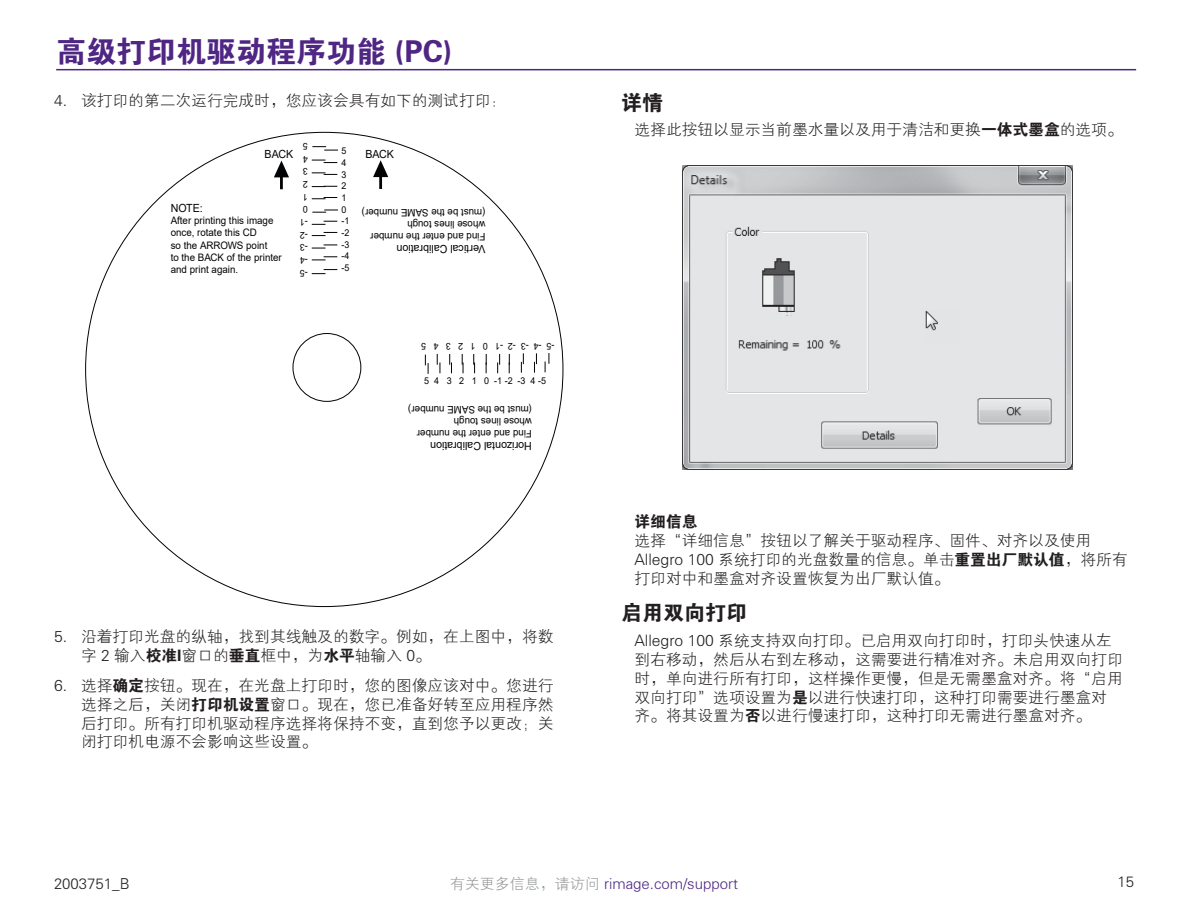
<style>
.page{position:relative;width:1188px;height:918px;background:#fff}
.page>*{position:absolute;margin:0;border:0;box-sizing:border-box;transform-origin:0 0}
.Running_Head{font:30px "FZDHTJW GB1 0";color:#4f2683}
.R-Heading-Level-02{font:21px "FZDHTJW GB1 0";color:#231f20}
.Heading_2{font:15.75px/18.9px "FZXH1 JW GB1 0";color:#231f20}
.Body{font:15.75px/18.9px "FZXH1 JW GB1 0";color:#231f20}
.t1{font:15px "FZXH1 JW GB1 0";color:#4f2683}
.t2{font:15px "FZXH1 JW GB1 0";color:#231f20}
.t3{font:11.25px "Arial";color:#020304;scale:.95 1}
.t4{font:10.35px/12.1px "Arial";color:#020304;scale:.95 1}
.t5{font:9.3px/12.6px "Arial";color:#020304;scale:.95 1}
.t6{font:9.3px "Arial";color:#020304;scale:.96 1}
.s1{font-family:"FZDHTJW GB1 0"}
.s2{color:#949698}
</style>
<div class="page">
<svg style="left:545px;top:353px;width:4px;height:19px"></svg>
<svg style="left:534px;top:353px;width:3px;height:20px"></svg>
<svg style="left:521px;top:353px;width:3px;height:20px"></svg>
<svg style="left:509px;top:354px;width:1px;height:19px"></svg>
<svg style="left:497px;top:354px;width:3px;height:19px"></svg>
<svg style="left:486px;top:354px;width:1px;height:19px"></svg>
<svg style="left:473px;top:354px;width:2px;height:19px"></svg>
<svg style="left:462px;top:354px;width:2px;height:19px"></svg>
<svg style="left:449px;top:354px;width:3px;height:19px"></svg>
<svg style="left:437px;top:354px;width:3px;height:19px"></svg>
<svg style="left:425px;top:355px;width:4px;height:19px"></svg>
<svg style="left:312px;top:269px;width:25px;height:5px"></svg>
<svg style="left:312px;top:256px;width:25px;height:4px"></svg>
<svg style="left:312px;top:244px;width:25px;height:5px"></svg>
<svg style="left:312px;top:232px;width:25px;height:4px"></svg>
<svg style="left:312px;top:221px;width:25px;height:4px"></svg>
<svg style="left:312px;top:210px;width:26px;height:3px"></svg>
<svg style="left:312px;top:197px;width:25px;height:2px"></svg>
<svg style="left:312px;top:186px;width:25px;height:1px"></svg>
<svg style="left:312px;top:172px;width:25px;height:3px"></svg>
<svg style="left:312px;top:160px;width:25px;height:3px"></svg>
<svg style="left:312px;top:146px;width:26px;height:5px"></svg>
<div style="left:293px;top:333px;width:68px;height:69px;border:1px solid #020304;border-radius:50%"></div>
<hr style="left:280px;top:175px;width:3px;height:14px;background:#020304">
<svg style="left:274px;top:161px;width:15px;height:16px"></svg>
<hr style="left:379px;top:174px;width:3px;height:15px;background:#020304">
<svg style="left:373px;top:160px;width:15px;height:17px"></svg>
<img style="left:683px;top:165px;width:389px;height:305px">
<hr style="left:56px;top:69px;width:1080px;height:1px;background:#4f2683">
<p class="Running_Head" style="left:56px;top:35px;width:398px">高级打印机驱动程序功能 (PC)</p>
<p class="Heading_2" style="left:54px;top:92px;width:454px">4. 该打印的第二次运行完成时，您应该会具有如下的测试打印：</p>
<p class="t5" style="left:308px;top:279px;width:10px;rotate:-180deg">5- -4 -3 -2 -1<br>0<br>1<br>2<br>3<br>4<br>5</p>
<p class="t5" style="left:342px;top:145px;width:10px;line-height:11.7px">5<br>4<br>3<br>2<br>1<br>0 -1 -2 -3 -4 -5</p>
<p class="t3" style="left:265px;top:147px;width:32px">BACK</p>
<p class="t3" style="left:365px;top:146px;width:32px">BACK</p>
<p class="t3" style="left:171px;top:200px;width:35px">NOTE:</p>
<p class="t4" style="left:485px;top:218px;width:132px;rotate:-180deg">(must be the SAME number)</p>
<p class="t4" style="left:171px;top:214px;width:119px">After printing this image once, rotate this CD<br>so the ARROWS point<br>to the BACK of the printer and print again.</p>
<p class="t4" style="left:485px;top:243px;width:123px;rotate:-180deg">Find and enter the number whose lines tough</p>
<p class="t3" style="left:485px;top:257px;width:95px;rotate:-180deg">Vertical Calibration</p>
<p class="t5" style="left:554px;top:353px;width:142px;rotate:-180deg">-5 -4 -3 -2 -1 0 1 2 3 4 5</p>
<p class="t6" style="left:424px;top:374px;width:128px">5 4 3 2 1 0 -1 -2 -3 4 -5</p>
<p class="t4" style="left:532px;top:440px;width:132px;rotate:-180deg">Find and enter the number whose lines tough<br>(must be the SAME number)</p>
<p class="t3" style="left:532px;top:454px;width:109px;rotate:-180deg">Horizontal Calibration</p>
<p class="Heading_2" style="left:81px;top:627px;width:474px;text-indent:-27px">5. 沿着打印光盘的纵轴，找到其线触及的数字。例如，在上图中，将数字 2 输入<span class="s1">校准l</span>窗口的<span class="s1">垂直</span>框中，为<span class="s1">水平</span>轴输入 0。</p>
<p class="Heading_2" style="left:81px;top:676px;width:474px;text-align:justify;text-indent:-27px">6. 选择<span class="s1">确定</span>按钮。现在，在光盘上打印时，您的图像应该对中。您进行选择之后，关闭<span class="s1">打印机设置</span>窗口。现在，您已准备好转至应用程序然后打印。所有打印机驱动程序选择将保持不变，直到您予以更改；关闭打印机电源不会影响这些设置。</p>
<p class="R-Heading-Level-02" style="left:621px;top:91px;width:43px">详情</p>
<p class="Heading_2" style="left:634px;top:121px;width:490px">选择此按钮以显示当前墨水量以及用于清洁和更换<span class="s1">一体式墨盒</span>的选项。</p>
<p class="Body" style="left:634px;top:513px;width:495px"><span class="s1">详细信息<br></span>选择“详细信息”按钮以了解关于驱动程序、固件、对齐以及使用<br>Allegro 100 系统打印的光盘数量的信息。单击<span class="s1">重置出厂默认值</span>，将所有打印对中和墨盒对齐设置恢复为出厂默认值。</p>
<p class="R-Heading-Level-02" style="left:621px;top:601px;width:127px">启用双向打印</p>
<p class="Heading_2" style="left:634px;top:631px;width:490px">Allegro 100 系统支持双向打印。已启用双向打印时，打印头快速从左到右移动，然后从右到左移动，这需要进行精准对齐。未启用双向打印时，单向进行所有打印，这样操作更慢，但是无需墨盒对齐。将“启用双向打印”选项设置为<span class="s1">是</span>以进行快速打印，这种打印需要进行墨盒对齐。将其设置为<span class="s1">否</span>以进行慢速打印，这种打印无需进行墨盒对齐。</p>
<p class="t2" style="left:54px;top:875px;width:77px">2003751_B</p>
<p class="t1" style="left:450px;top:875px;width:290px"><span class="s2">有关更多信息，请访问</span> rimage.com/support</p>
<p class="t2" style="left:1117px;top:874px;width:18px">15</p>
</div>
